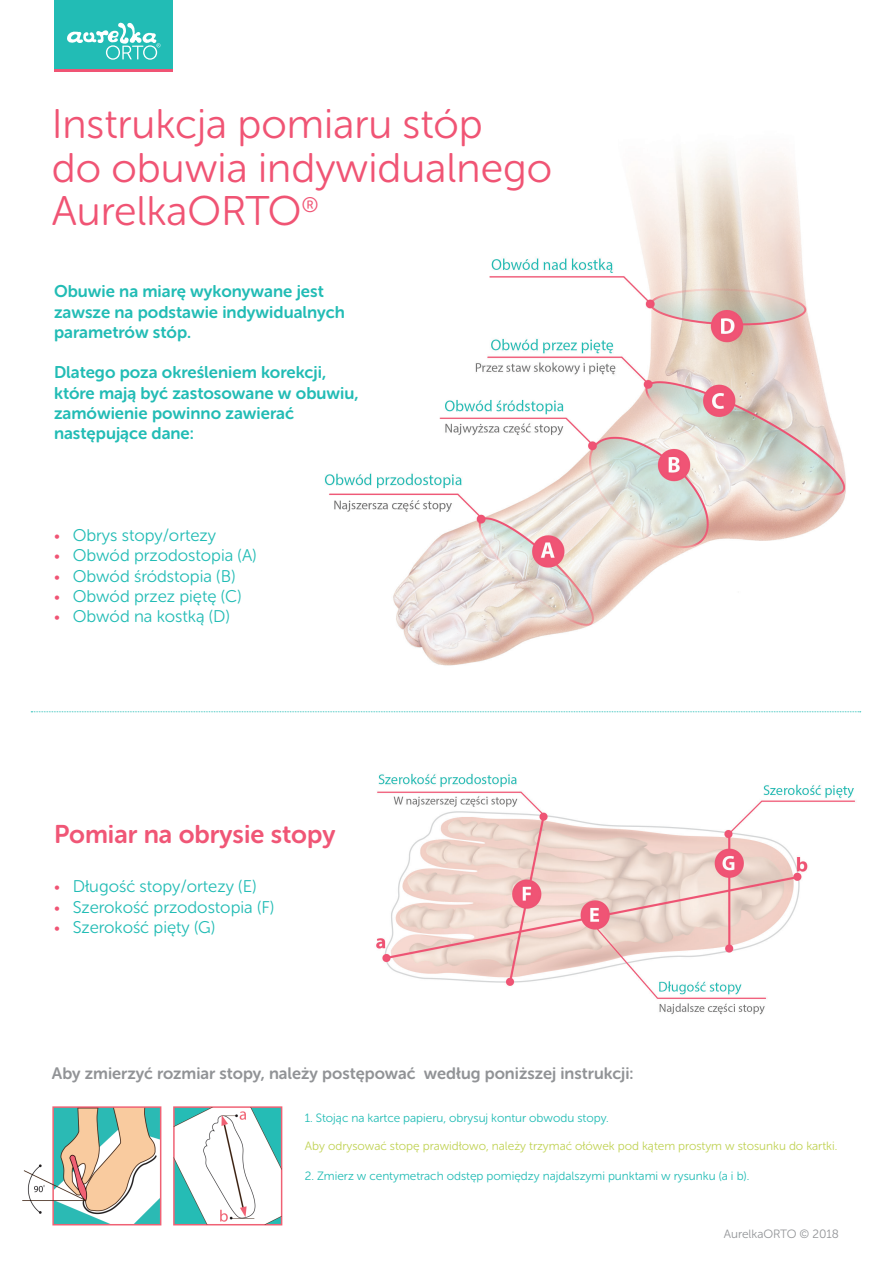
<style>
.page{position:relative;width:893px;height:1263px;background:#fff}
.page>*{position:absolute;margin:0;border:0;box-sizing:border-box;transform-origin:0 0}
.t1{font:41.25px/43.5px "Museo Sans Rounded 300";color:#f05474}
.t2{font:25.5px "Museo Sans Rounded 700";color:#f05676}
.t3{font:16.8px/20.2px "Museo Sans Rounded 700";color:#22bcb5}
.t4{font:16.8px "Museo Sans Rounded 300";color:#22bcb5}
.t5{font:16.5px "Museo Sans Rounded 700";color:#919396}
.Paragraph_Style_1{font:12px "Museo Sans Rounded 300";color:#22bcb5}
.Paragraph_Style_1-2{font:12px "Museo Sans Rounded 300";color:#c0d254}
.Paragraph_Style_1-3{font:12px "Museo Sans Rounded 300";color:#939598}
.s1{font-size:15px;color:#f05474}
</style>
<div class="page">
<div style="left:54px;top:0;width:118px;height:70px;background:#22bcb5"></div>
<hr style="left:54px;top:69px;width:118px;height:3px;background:#f05474">
<svg style="left:67px;top:22px;width:93px;height:38px"></svg>
<img style="left:324px;top:153px;width:522px;height:513px">
<img style="left:376px;top:773px;width:479px;height:242px">
<img style="left:22px;top:1106px;width:261px;height:120px">
<svg style="left:31px;top:711px;width:830px;height:1px"></svg>
<p class="t1" style="left:52px;top:102px;width:502px">Instrukcja pomiaru stóp<br>do obuwia indywidualnego</p>
<p class="t1" style="left:52px;top:189px;width:268px">AurelkaORTO<sup>®</sup></p>
<p class="t3" style="left:54px;top:281px;width:292px">Obuwie na miarę wykonywane jest zawsze na podstawie indywidualnych</p>
<p class="t3" style="left:54px;top:322px;width:139px">parametrów stóp.</p>
<p class="t3" style="left:54px;top:362px;width:306px">Dlatego poza określeniem korekcji, które mają być zastosowane w obuwiu,</p>
<p class="t3" style="left:54px;top:403px;width:242px">zamówienie powinno zawierać</p>
<p class="t3" style="left:54px;top:423px;width:141px">następujące dane:</p>
<p class="t4" style="left:54px;top:526px;width:164px"><span class="s1">•</span> Obrys stopy/ortezy</p>
<p class="t4" style="left:54px;top:546px;width:204px"><span class="s1">•</span> Obwód przodostopia (A)</p>
<p class="t4" style="left:54px;top:567px;width:183px"><span class="s1">•</span> Obwód śródstopia (B)</p>
<p class="t4" style="left:54px;top:587px;width:189px"><span class="s1">•</span> Obwód przez piętę (C)</p>
<p class="t4" style="left:54px;top:607px;width:177px"><span class="s1">•</span> Obwód na kostką (D)</p>
<p class="t2" style="left:54px;top:820px;width:283px">Pomiar na obrysie stopy</p>
<p class="t4" style="left:54px;top:877px;width:204px"><span class="s1">•</span> Długość stopy/ortezy (E)</p>
<p class="t4" style="left:54px;top:898px;width:222px"><span class="s1">•</span> Szerokość przodostopia (F)</p>
<p class="t4" style="left:54px;top:918px;width:163px"><span class="s1">•</span> Szerokość pięty (G)</p>
<p class="t5" style="left:52px;top:1064px;width:583px">Aby zmierzyć rozmiar stopy, należy postępować według poniższej instrukcji:</p>
<p class="Paragraph_Style_1" style="left:305px;top:1111px;width:305px">1. Stojąc na kartce papieru, obrysuj kontur obwodu stopy.</p>
<p class="Paragraph_Style_1-2" style="left:305px;top:1139px;width:534px">Aby odrysować stopę prawidłowo, należy trzymać ołówek pod kątem prostym w stosunku do kartki.</p>
<p class="Paragraph_Style_1" style="left:305px;top:1169px;width:446px">2. Zmierz w centymetrach odstęp pomiędzy najdalszymi punktami w rysunku (a i b).</p>
<p class="Paragraph_Style_1-3" style="left:724px;top:1227px;width:117px">AurelkaORTO © 2018</p>
</div>
